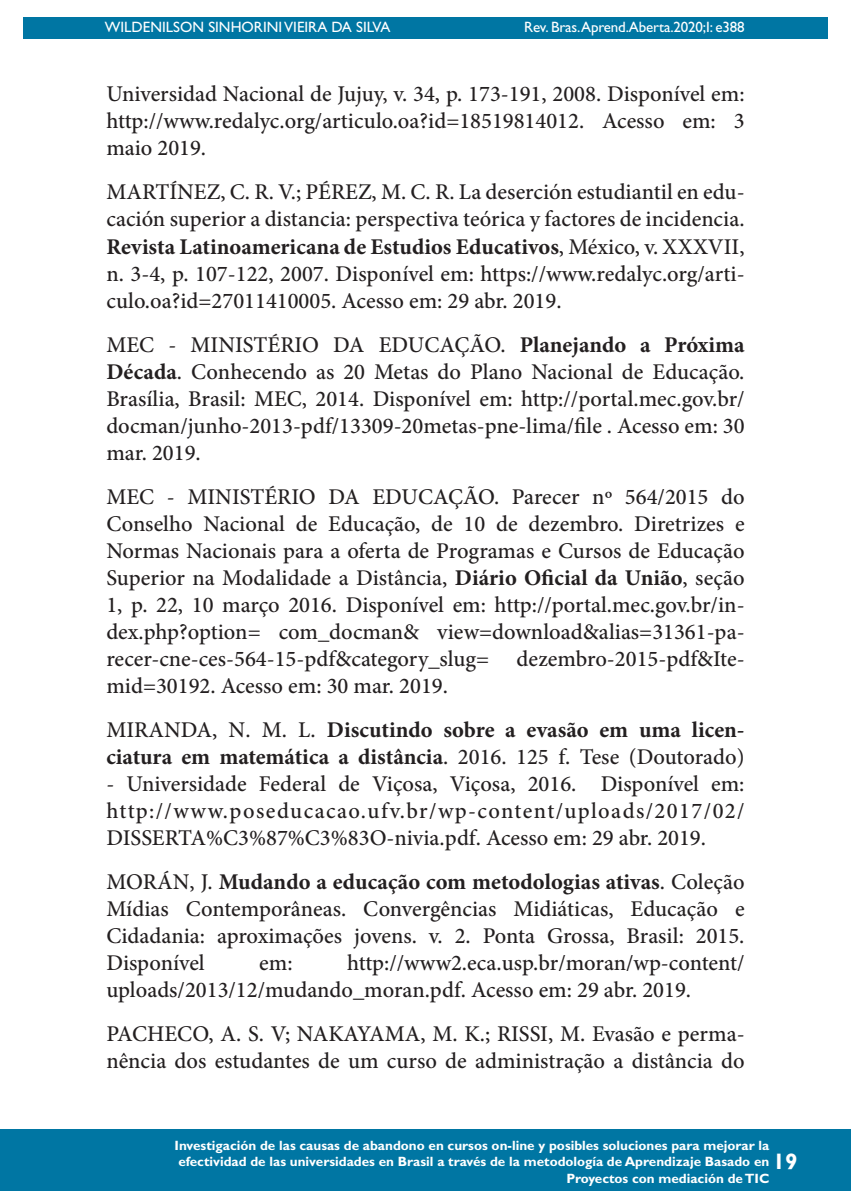
<style>
.page{position:relative;width:851px;height:1191px;background:#fff}
.page>*{position:absolute;margin:0;border:0;box-sizing:border-box;transform-origin:0 0}
.Referências{font:500 22.5px/27px "Minion Pro";color:#231f20;text-align:justify}
.Referências-2{font:700 22.5px/27px "Minion Pro";color:#231f20}
.t1{font:700 22.5px "Gill Sans Std";color:#fff}
.t2{font:15px "Gill Sans Std";color:#fff}
.t3{font:700 13.5px/16.2px "Gill Sans Std";color:#fff;text-align:right}
.s1{font-weight:700}
.s2{font-weight:500}
</style>
<div class="page">
<hr style="left:104px;top:0;width:1px;height:467px;background:#0076a3">
<div style="left:23px;top:17px;width:804px;height:21px;background:#0076a3"></div>
<div style="left:0;top:1129px;width:850px;height:62px;background:#0076a3"></div>
<p class="t2" style="left:105px;top:18px;width:287px">WILDENILSON SINHORINI VIEIRA DA SILVA</p>
<p class="t2" style="left:524px;top:18px;width:222px">Rev. Bras.Aprend.Aberta.2020;I: e388</p>
<p class="Referências" style="left:106px;top:81px;width:639px">Universidad Nacional de Jujuy, v. 34, p. 173-191, 2008. Disponível em: http://www.redalyc.org/articulo.oa?id=18519814012. Acesso em: 3 maio 2019.</p>
<p class="Referências" style="left:106px;top:179px;width:639px">MARTÍNEZ, C. R. V.; PÉREZ, M. C. R. La deserción estudiantil en edu&shy;cación superior a distancia: perspectiva teórica y factores de incidencia.<br><span class="s1">Revista Latinoamericana de Estudios Educativos</span>, México, v. XXXVII, n. 3-4, p. 107-122, 2007. Disponível em: https://www.redalyc.org/arti&shy;culo.oa?id=27011410005. Acesso em: 29 abr. 2019.</p>
<p class="Referências" style="left:106px;top:331px;width:639px">MEC - MINISTÉRIO DA EDUCAÇÃO. <span class="s1">Planejando a Próxima Década</span>. Conhecendo as 20 Metas do Plano Nacional de Educação.<br>Brasília, Brasil: MEC, 2014. Disponível em: http://portal.mec.gov.br/ docman/junho-2013-pdf/13309-20metas-pne-lima/file . Acesso em: 30 mar. 2019.</p>
<p class="Referências" style="left:106px;top:483px;width:639px">MEC - MINISTÉRIO DA EDUCAÇÃO. Parecer nº 564/2015 do Conselho Nacional de Educação, de 10 de dezembro. Diretrizes e Normas Nacionais para a oferta de Programas e Cursos de Educação Superior na Modalidade a Distância, <span class="s1">Diário Oficial da União</span>, seção 1, p. 22, 10 março 2016. Disponível em: http://portal.mec.gov.br/in&shy;dex.php?option= com_docman&amp; view=download&amp;alias=31361-pa&shy;recer-cne-ces-564-15-pdf&amp;category_slug= dezembro-2015-pdf&amp;Ite&shy;mid=30192. Acesso em: 30 mar. 2019.</p>
<p class="Referências-2" style="left:106px;top:715px;width:639px"><span class="s2">MIRANDA, N. M. L.</span> Discutindo sobre a evasão em uma licen&shy;ciatura em matemática a distância<span class="s2">. 2016. 125 f. Tese (Doutorado)</span></p>
<p class="Referências" style="left:106px;top:770px;width:639px">- Universidade Federal de Viçosa, Viçosa, 2016. Disponível em: http://www.poseducacao.ufv.br/wp-content/uploads/2017/02/ DISSERTA%C3%87%C3%83O-nivia.pdf. Acesso em: 29 abr. 2019.</p>
<p class="Referências" style="left:106px;top:868px;width:639px">MORÁN, J. <span class="s1">Mudando a educação com metodologias ativas</span>. Coleção Mídias Contemporâneas. Convergências Midiáticas, Educação e Cidadania: aproximações jovens. v. 2. Ponta Grossa, Brasil: 2015.<br>Disponível</p>
<p class="Referências" style="left:106px;top:949px;width:639px;text-indent:241px">http://www2.eca.usp.br/moran/wp-content/ uploads/2013/12/mudando_moran.pdf. Acesso em: 29 abr. 2019.</p>
<p class="Referências" style="left:106px;top:1020px;width:639px">PACHECO, A. S. V; NAKAYAMA, M. K.; RISSI, M. Evasão e perma&shy;nência dos estudantes de um curso de administração a distância do</p>
<p class="Referências" style="left:259px;top:949px;width:35px">em:</p>
<p class="t3" style="left:174px;top:1137px;width:596px">Investigación de las causas de abandono en cursos on-line y posibles soluciones para mejorar la efectividad de las universidades en Brasil a través de la metodología de Aprendizaje Basado en<br>Proyectos con mediación de TIC</p>
<p class="t1" style="left:772px;top:1148px;width:26px">19</p>
</div>
